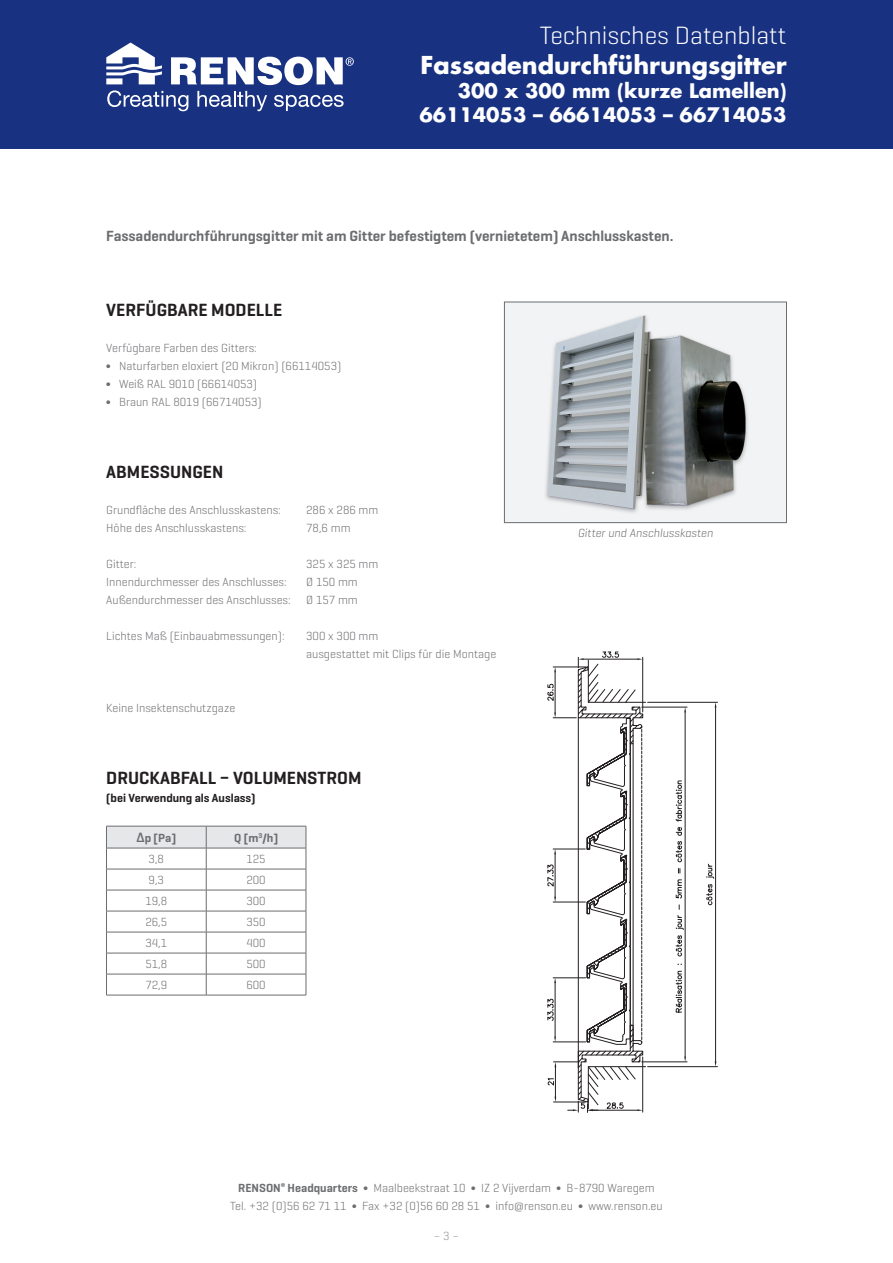
<style>
.page{position:relative;width:893px;height:1263px;background:#fff}
.page>*{position:absolute;margin:0;border:0;box-sizing:border-box;transform-origin:0 0}
.t1{font:300 25.5px "Geogrotesque";color:#fff}
.t2{font:700 24px "Futura Std";color:#fff}
.t3{font:700 19.5px/24px "Futura Std";color:#fff;text-align:right}
.Titel_Paragraaf{font:600 18px "Geogrotesque";color:#231f20}
.Text_Body{font:600 15px "Geogrotesque";color:#6c6d70}
.Text_Body-2{font:300 12px "Geogrotesque";color:#6c6d70}
.Insprong_1{font:300 12px/18px "Geogrotesque";color:#6c6d70;text-align:center}
.Titel_Paragraaf-2{font:600 12px "Geogrotesque";color:#231f20}
.Text_Body-3{font:italic 300 12px "Geogrotesque";color:#6c6d70}
.Text_Body-4{font:600 12px "Geogrotesque";color:#6c6d70}
.t4{font:300 12px "Geogrotesque";color:#939598}
.s1{font-family:"Futura Std";font-weight:800}
.s2{font-weight:600}
</style>
<div class="page">
<div style="left:0;top:0;width:893px;height:149px;background:#183181"></div>
<svg style="left:106px;top:43px;width:248px;height:68px"></svg>
<svg style="left:547px;top:651px;width:99px;height:461px"></svg>
<svg style="left:588px;top:702px;width:130px;height:403px"></svg>
<svg style="left:706px;top:864px;width:8px;height:41px"></svg>
<div style="left:504px;top:302px;width:282px;height:221px;background:#f2f3f4"></div>
<img style="left:545px;top:315px;width:203px;height:198px">
<div style="left:504px;top:302px;width:283px;height:221px;border:1px solid #6c6d70"></div>
<svg style="left:106px;top:826px;width:201px;height:169px"></svg>
<hr style="left:106px;top:995px;width:100px;height:1px;background:#6c6d70">
<hr style="left:206px;top:995px;width:100px;height:1px;background:#6c6d70">
<h1 class="t1" style="left:540px;top:19px;width:248px">Technisches Datenblatt</h1>
<h2 class="t2" style="left:420px;top:49px;width:368px">Fassadendurchführungsgitter</h2>
<h3 class="t3" style="left:419px;top:78px;width:369px">300 x 300 mm (kurze Lamellen)<br>66114053 – 66614053 – 66714053</h3>
<p class="Text_Body" style="left:106px;top:226px;width:569px">Fassadendurchführungsgitter mit am Gitter befestigtem (vernietetem) Anschlusskasten.</p>
<p class="Titel_Paragraaf" style="left:106px;top:299px;width:177px">VERFÜGBARE MODELLE</p>
<p class="Text_Body-2" style="left:106px;top:340px;width:152px">Verfügbare Farben des Gitters:</p>
<p class="Insprong_1" style="left:106px;top:356px;width:237px">∫ Naturfarben eloxiert (20 Mikron) (66114053)</p>
<p class="Insprong_1" style="left:106px;top:374px;width:152px">∫ Weiß RAL 9010 (66614053)</p>
<p class="Insprong_1" style="left:106px;top:392px;width:157px">∫ Braun RAL 8019 (66714053)</p>
<p class="Titel_Paragraaf" style="left:106px;top:461px;width:119px">ABMESSUNGEN</p>
<p class="Text_Body-2" style="left:106px;top:502px;width:176px">Grundfläche des Anschlusskastens:</p>
<p class="Text_Body-2" style="left:306px;top:502px;width:74px">286 x 286 mm</p>
<p class="Text_Body-2" style="left:106px;top:520px;width:142px">Höhe des Anschlusskastens:</p>
<p class="Text_Body-2" style="left:306px;top:520px;width:46px">78,6 mm</p>
<p class="Text_Body-2" style="left:106px;top:556px;width:32px">Gitter:</p>
<p class="Text_Body-2" style="left:306px;top:556px;width:74px">325 x 325 mm</p>
<p class="Text_Body-2" style="left:106px;top:574px;width:182px">Innendurchmesser des Anschlusses:</p>
<p class="Text_Body-2" style="left:306px;top:574px;width:53px">Ø 150 mm</p>
<p class="Text_Body-2" style="left:106px;top:592px;width:186px">Außendurchmesser des Anschlusses:</p>
<p class="Text_Body-2" style="left:306px;top:592px;width:53px">Ø 157 mm</p>
<p class="Text_Body-2" style="left:106px;top:628px;width:180px">Lichtes Maß (Einbauabmessungen):</p>
<p class="Text_Body-2" style="left:306px;top:628px;width:74px">300 x 300 mm</p>
<p class="Text_Body-2" style="left:306px;top:646px;width:192px">ausgestattet mit Clips für die Montage</p>
<p class="Text_Body-2" style="left:106px;top:700px;width:130px">Keine Insektenschutzgaze</p>
<p class="Titel_Paragraaf" style="left:106px;top:767px;width:257px">DRUCKABFALL – VOLUMENSTROM</p>
<p class="Titel_Paragraaf-2" style="left:106px;top:790px;width:151px">(bei Verwendung als Auslass)</p>
<p class="Text_Body-4" style="left:137px;top:830px;width:41px"><span class="s1">∆</span>p [Pa]</p>
<p class="Text_Body-4" style="left:234px;top:830px;width:45px">Q [m<sup>3</sup>/h]</p>
<p class="Text_Body-2" style="left:149px;top:851px;width:17px">3,8</p>
<p class="Text_Body-2" style="left:246px;top:851px;width:21px">125</p>
<p class="Text_Body-2" style="left:149px;top:872px;width:17px">9,3</p>
<p class="Text_Body-2" style="left:246px;top:872px;width:21px">200</p>
<p class="Text_Body-2" style="left:145px;top:893px;width:23px">19,8</p>
<p class="Text_Body-2" style="left:246px;top:893px;width:21px">300</p>
<p class="Text_Body-2" style="left:145px;top:914px;width:23px">26,5</p>
<p class="Text_Body-2" style="left:246px;top:914px;width:21px">350</p>
<p class="Text_Body-2" style="left:145px;top:935px;width:23px">34,1</p>
<p class="Text_Body-2" style="left:246px;top:935px;width:21px">400</p>
<p class="Text_Body-2" style="left:145px;top:956px;width:23px">51,8</p>
<p class="Text_Body-2" style="left:246px;top:956px;width:21px">500</p>
<p class="Text_Body-2" style="left:145px;top:977px;width:23px">72,9</p>
<p class="Text_Body-2" style="left:246px;top:977px;width:21px">600</p>
<p class="Text_Body-3" style="left:578px;top:525px;width:137px">Gitter und Anschlusskasten</p>
<p class="Insprong_1" style="left:230px;top:1179px;width:434px"><span class="s2">RENSON</span><sup>®</sup> <span class="s2">Headquarters</span> ∫ Maalbeekstraat 10 ∫ IZ 2 Vijverdam ∫ B-8790 Waregem<br>Tel. +32 (0)56 62 71 11 ∫ Fax +32 (0)56 60 28 51 ∫ info@renson.eu ∫ www.renson.eu</p>
<p class="t4" style="left:434px;top:1228px;width:27px">– 3 –</p>
</div>
